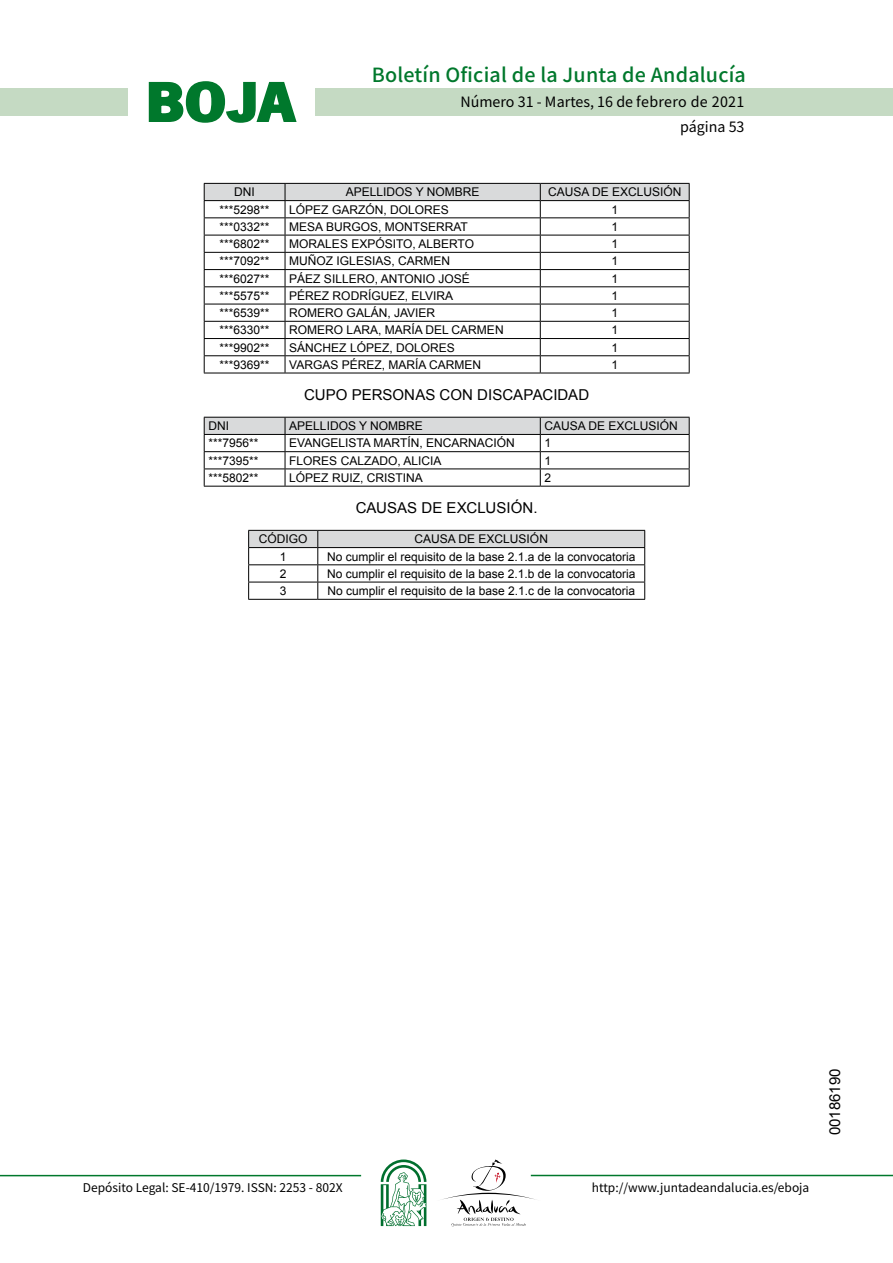
<style>
.page{position:relative;width:893px;height:1263px;background:#fff}
.page>*{position:absolute;margin:0;border:0;box-sizing:border-box;transform-origin:0 0}
.t1{font:700 57.75px "News Got T";color:#00782c;scale:1.14 1}
.t2{font:500 19.5px "Noto Sans HK";letter-spacing:.01em;color:#00782c}
.t3{font:15px "Arial";color:#000}
.t4{font:14.25px/24.5px "Noto Sans HK";color:#000;text-align:right}
.t5{font:12px "Arial";color:#000}
.t6{font:12px "Noto Sans HK";color:#000}
</style>
<div class="page">
<div style="left:315px;top:88px;width:577px;height:28px;background:#c5dac3"></div>
<div style="left:0;top:88px;width:128px;height:28px;background:#c5dac3"></div>
<hr style="left:0;top:1175px;width:361px;height:1px;background:#00782c">
<hr style="left:531px;top:1175px;width:361px;height:1px;background:#00782c">
<svg style="left:148px;top:81px;width:149px;height:42px"></svg>
<svg style="left:442px;top:1159px;width:100px;height:67px"></svg>
<svg style="left:381px;top:1160px;width:45px;height:66px"></svg>
<svg style="left:204px;top:183px;width:485px;height:190px"></svg>
<hr style="left:204px;top:373px;width:81px;height:1px;background:#000">
<hr style="left:285px;top:373px;width:255px;height:1px;background:#000">
<hr style="left:540px;top:373px;width:149px;height:1px;background:#000">
<svg style="left:204px;top:417px;width:485px;height:69px"></svg>
<hr style="left:204px;top:486px;width:81px;height:1px;background:#000">
<hr style="left:285px;top:486px;width:255px;height:1px;background:#000">
<hr style="left:540px;top:486px;width:149px;height:1px;background:#000">
<svg style="left:248px;top:530px;width:397px;height:69px"></svg>
<hr style="left:248px;top:599px;width:70px;height:1px;background:#000">
<hr style="left:318px;top:599px;width:327px;height:1px;background:#000">
<h1 class="t1" style="left:145px;top:68px;width:133px">BOJA</h1>
<h2 class="t2" style="left:372px;top:64px;width:375px">Boletín Oficial de la Junta de Andalucía</h2>
<p class="t4" style="left:460px;top:90px;width:285px">Número 31 - Martes, 16 de febrero de 2021 página 53</p>
<p class="t5" style="left:234px;top:184px;width:22px">DNI</p>
<p class="t5" style="left:346px;top:184px;width:135px">APELLIDOS Y NOMBRE</p>
<p class="t5" style="left:548px;top:184px;width:135px">CAUSA DE EXCLUSIÓN</p>
<p class="t5" style="left:219px;top:202px;width:52px">***5298**</p>
<p class="t5" style="left:289px;top:202px;width:161px">LÓPEZ GARZÓN, DOLORES</p>
<p class="t5" style="left:611px;top:202px;width:8px">1</p>
<p class="t5" style="left:219px;top:219px;width:52px">***0332**</p>
<p class="t5" style="left:289px;top:219px;width:180px">MESA BURGOS, MONTSERRAT</p>
<p class="t5" style="left:611px;top:219px;width:8px">1</p>
<p class="t5" style="left:219px;top:236px;width:52px">***6802**</p>
<p class="t5" style="left:289px;top:236px;width:186px">MORALES EXPÓSITO, ALBERTO</p>
<p class="t5" style="left:611px;top:236px;width:8px">1</p>
<p class="t5" style="left:219px;top:253px;width:52px">***7092**</p>
<p class="t5" style="left:289px;top:253px;width:162px">MUÑOZ IGLESIAS, CARMEN</p>
<p class="t5" style="left:611px;top:253px;width:8px">1</p>
<p class="t5" style="left:219px;top:270px;width:52px">***6027**</p>
<p class="t5" style="left:289px;top:270px;width:182px">PÁEZ SILLERO, ANTONIO JOSÉ</p>
<p class="t5" style="left:611px;top:270px;width:8px">1</p>
<p class="t5" style="left:219px;top:288px;width:52px">***5575**</p>
<p class="t5" style="left:289px;top:288px;width:165px">PÉREZ RODRÍGUEZ, ELVIRA</p>
<p class="t5" style="left:611px;top:288px;width:8px">1</p>
<p class="t5" style="left:219px;top:305px;width:52px">***6539**</p>
<p class="t5" style="left:289px;top:305px;width:147px">ROMERO GALÁN, JAVIER</p>
<p class="t5" style="left:611px;top:305px;width:8px">1</p>
<p class="t5" style="left:219px;top:322px;width:52px">***6330**</p>
<p class="t5" style="left:289px;top:322px;width:216px">ROMERO LARA, MARÍA DEL CARMEN</p>
<p class="t5" style="left:611px;top:322px;width:8px">1</p>
<p class="t5" style="left:219px;top:339px;width:52px">***9902**</p>
<p class="t5" style="left:289px;top:339px;width:167px">SÁNCHEZ LÓPEZ, DOLORES</p>
<p class="t5" style="left:611px;top:339px;width:8px">1</p>
<p class="t5" style="left:219px;top:357px;width:52px">***9369**</p>
<p class="t5" style="left:289px;top:357px;width:193px">VARGAS PÉREZ, MARÍA CARMEN</p>
<p class="t5" style="left:611px;top:357px;width:8px">1</p>
<p class="t3" style="left:304px;top:385px;width:287px">CUPO PERSONAS CON DISCAPACIDAD</p>
<p class="t5" style="left:208px;top:418px;width:22px">DNI</p>
<p class="t5" style="left:289px;top:418px;width:135px">APELLIDOS Y NOMBRE</p>
<p class="t5" style="left:544px;top:418px;width:135px">CAUSA DE EXCLUSIÓN</p>
<p class="t5" style="left:208px;top:435px;width:52px">***7956**</p>
<p class="t5" style="left:289px;top:435px;width:227px">EVANGELISTA MARTÍN, ENCARNACIÓN</p>
<p class="t5" style="left:544px;top:435px;width:8px">1</p>
<p class="t5" style="left:208px;top:453px;width:52px">***7395**</p>
<p class="t5" style="left:289px;top:453px;width:154px">FLORES CALZADO, ALICIA</p>
<p class="t5" style="left:544px;top:453px;width:8px">1</p>
<p class="t5" style="left:208px;top:470px;width:52px">***5802**</p>
<p class="t5" style="left:289px;top:470px;width:135px">LÓPEZ RUIZ, CRISTINA</p>
<p class="t5" style="left:544px;top:470px;width:8px">2</p>
<p class="t3" style="left:356px;top:498px;width:183px">CAUSAS DE EXCLUSIÓN.</p>
<p class="t5" style="left:259px;top:531px;width:50px">CÓDIGO</p>
<p class="t5" style="left:414px;top:531px;width:135px">CAUSA DE EXCLUSIÓN</p>
<p class="t5" style="left:280px;top:549px;width:8px">1</p>
<p class="t5" style="left:327px;top:549px;width:310px">No cumplir el requisito de la base 2.1.a de la convocatoria</p>
<p class="t5" style="left:280px;top:566px;width:8px">2</p>
<p class="t5" style="left:327px;top:566px;width:310px">No cumplir el requisito de la base 2.1.b de la convocatoria</p>
<p class="t5" style="left:280px;top:583px;width:8px">3</p>
<p class="t5" style="left:327px;top:583px;width:309px">No cumplir el requisito de la base 2.1.c de la convocatoria</p>
<p class="t6" style="left:83px;top:1181px;width:261px">Depósito Legal: SE-410/1979. ISSN: 2253 - 802X</p>
<p class="t6" style="left:592px;top:1181px;width:219px">http://www.juntadeandalucia.es/eboja</p>
<p class="t3" style="left:825px;top:1135px;width:68px;rotate:-90deg">00186190</p>
</div>
